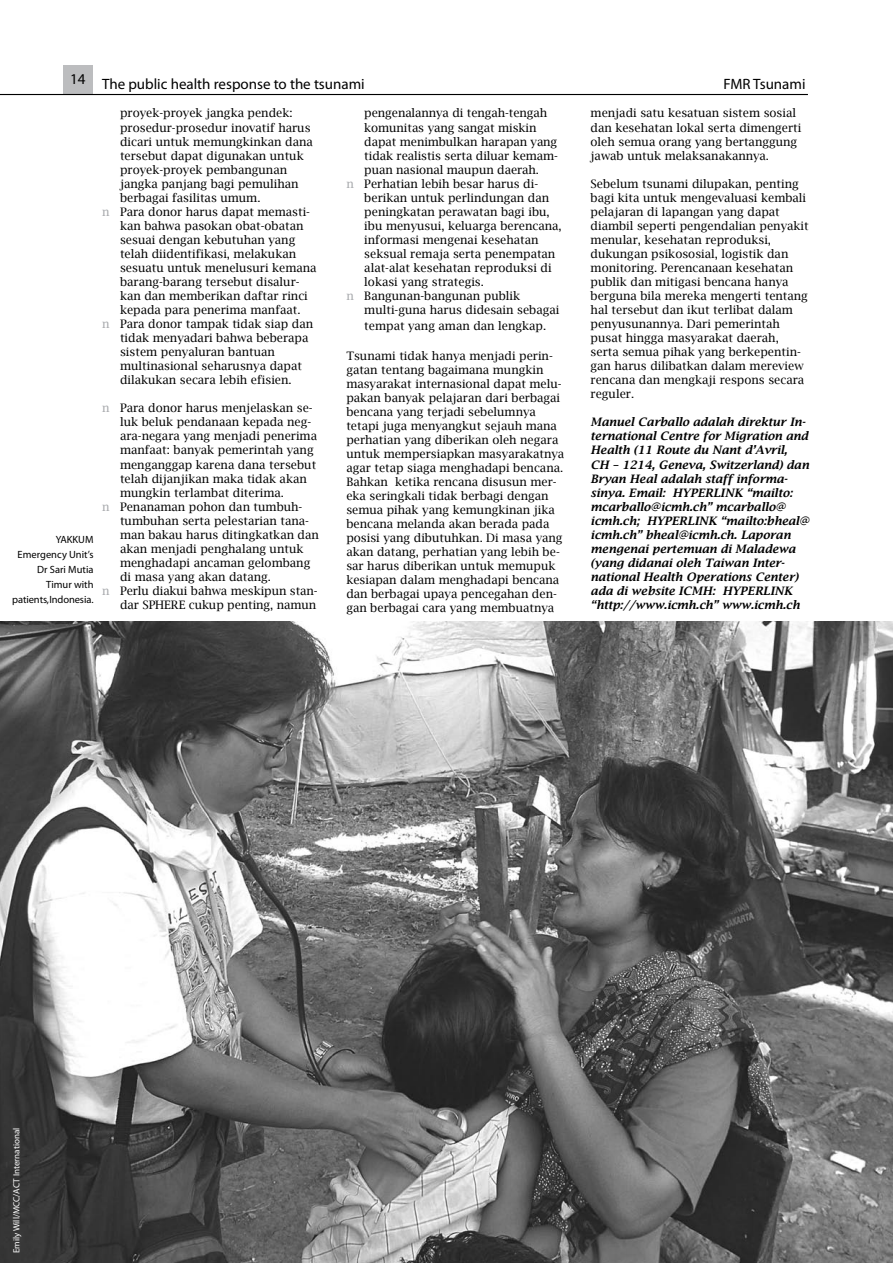
<style>
.page{position:relative;width:893px;height:1263px;background:#fff}
.page>*{position:absolute;margin:0;border:0;box-sizing:border-box;transform-origin:0 0}
.t1{font:15px "Myriad Pro";color:#000}
.t2{font:11.7px/14.1px "Lucida Bright";color:#000}
.t3{font:italic 600 11.7px/14.1px "Lucida Bright";color:#000}
.t4{font:10.5px/15px "Myriad Pro";color:#000;text-align:right}
.t5{font:9px "Myriad Pro";color:#fff}
.s1{color:#a7a9ac}
</style>
<div class="page">
<img style="left:0;top:622px;width:893px;height:641px">
<div style="left:63px;top:65px;width:30px;height:29px;background:#bcbdbf"></div>
<hr style="left:0;top:94px;width:808px;height:1px;background:#000">
<p class="t1" style="left:70px;top:71px;width:17px">14</p>
<p class="t4" style="left:12px;top:532px;width:83px">YAKKUM<br>Emergency Unit’s<br>Dr Sari Mutia<br>Timur with patients, Indonesia.</p>
<p class="t1" style="left:102px;top:76px;width:264px">The public health response to the tsunami</p>
<p class="t2" style="left:120px;top:106px;width:174px">proyek-proyek jangka pendek:</p>
<p class="t2" style="left:120px;top:120px;width:192px">prosedur-prosedur inovatif harus</p>
<p class="t2" style="left:120px;top:134px;width:194px">dicari untuk memungkinkan dana</p>
<p class="t2" style="left:120px;top:148px;width:185px">tersebut dapat digunakan untuk</p>
<p class="t2" style="left:120px;top:162px;width:169px">proyek-proyek pembangunan</p>
<p class="t2" style="left:120px;top:176px;width:180px">jangka panjang bagi pemulihan</p>
<p class="t2" style="left:120px;top:190px;width:142px">berbagai fasilitas umum.</p>
<p class="t2" style="left:102px;top:204px;width:209px"><span class="s1">n</span> Para donor harus dapat memasti-</p>
<p class="t2" style="left:120px;top:219px;width:185px">kan bahwa pasokan obat-obatan</p>
<p class="t2" style="left:120px;top:233px;width:177px">sesuai dengan kebutuhan yang</p>
<p class="t2" style="left:120px;top:247px;width:178px">telah diidentifikasi, melakukan</p>
<p class="t2" style="left:120px;top:261px;width:198px">sesuatu untuk menelusuri kemana</p>
<p class="t2" style="left:120px;top:275px;width:181px">barang-barang tersebut disalur-</p>
<p class="t2" style="left:120px;top:289px;width:189px">kan dan memberikan daftar rinci</p>
<p class="t2" style="left:120px;top:303px;width:182px">kepada para penerima manfaat.</p>
<p class="t2" style="left:102px;top:317px;width:213px"><span class="s1">n</span> Para donor tampak tidak siap dan</p>
<p class="t2" style="left:120px;top:331px;width:190px">tidak menyadari bahwa beberapa</p>
<p class="t2" style="left:120px;top:345px;width:156px">sistem penyaluran bantuan</p>
<p class="t2" style="left:120px;top:359px;width:183px">multinasional seharusnya dapat</p>
<p class="t2" style="left:120px;top:373px;width:173px">dilakukan secara lebih efisien.</p>
<p class="t2" style="left:102px;top:401px;width:212px"><span class="s1">n</span> Para donor harus menjelaskan se-</p>
<p class="t2" style="left:120px;top:415px;width:193px">luk beluk pendanaan kepada neg-</p>
<p class="t2" style="left:120px;top:429px;width:198px">ara-negara yang menjadi penerima</p>
<p class="t2" style="left:120px;top:443px;width:195px">manfaat: banyak pemerintah yang</p>
<p class="t2" style="left:120px;top:457px;width:198px">menganggap karena dana tersebut</p>
<p class="t2" style="left:120px;top:471px;width:188px">telah dijanjikan maka tidak akan</p>
<p class="t2" style="left:120px;top:485px;width:165px">mungkin terlambat diterima.</p>
<p class="t2" style="left:102px;top:499px;width:202px"><span class="s1">n</span> Penanaman pohon dan tumbuh-</p>
<p class="t2" style="left:120px;top:513px;width:190px">tumbuhan serta pelestarian tana-</p>
<p class="t2" style="left:120px;top:527px;width:200px">man bakau harus ditingkatkan dan</p>
<p class="t2" style="left:120px;top:541px;width:185px">akan menjadi penghalang untuk</p>
<p class="t2" style="left:120px;top:555px;width:192px">menghadapi ancaman gelombang</p>
<p class="t2" style="left:120px;top:570px;width:152px">di masa yang akan datang.</p>
<p class="t2" style="left:102px;top:584px;width:217px"><span class="s1">n</span> Perlu diakui bahwa meskipun stan-</p>
<p class="t2" style="left:120px;top:598px;width:198px">dar SPHERE cukup penting, namun</p>
<p class="t2" style="left:364px;top:106px;width:184px">pengenalannya di tengah-tengah</p>
<p class="t2" style="left:364px;top:120px;width:174px">komunitas yang sangat miskin</p>
<p class="t2" style="left:364px;top:134px;width:194px">dapat menimbulkan harapan yang</p>
<p class="t2" style="left:364px;top:148px;width:195px">tidak realistis serta diluar kemam-</p>
<p class="t2" style="left:364px;top:162px;width:176px">puan nasional maupun daerah.</p>
<p class="t2" style="left:346px;top:176px;width:193px"><span class="s1">n</span> Perhatian lebih besar harus di-</p>
<p class="t2" style="left:364px;top:190px;width:186px">berikan untuk perlindungan dan</p>
<p class="t2" style="left:364px;top:204px;width:187px">peningkatan perawatan bagi ibu,</p>
<p class="t2" style="left:364px;top:219px;width:199px">ibu menyusui, keluarga berencana,</p>
<p class="t2" style="left:364px;top:233px;width:176px">informasi mengenai kesehatan</p>
<p class="t2" style="left:364px;top:247px;width:193px">seksual remaja serta penempatan</p>
<p class="t2" style="left:364px;top:261px;width:189px">alat-alat kesehatan reproduksi di</p>
<p class="t2" style="left:364px;top:275px;width:121px">lokasi yang strategis.</p>
<p class="t2" style="left:346px;top:289px;width:175px"><span class="s1">n</span> Bangunan-bangunan publik</p>
<p class="t2" style="left:364px;top:303px;width:197px">multi-guna harus didesain sebagai</p>
<p class="t2" style="left:364px;top:319px;width:183px">tempat yang aman dan lengkap.</p>
<p class="t2" style="left:346px;top:348px;width:219px">Tsunami tidak hanya menjadi perin&shy;gatan tentang bagaimana mungkin masyarakat internasional dapat melu&shy;pakan banyak pelajaran dari berbagai bencana yang terjadi sebelumnya tetapi juga menyangkut sejauh mana perhatian yang diberikan oleh negara untuk mempersiapkan masyarakatnya agar tetap siaga menghadapi bencana.<br>Bahkan ketika rencana disusun mer&shy;eka seringkali tidak berbagi dengan semua pihak yang kemungkinan jika bencana melanda akan berada pada posisi yang dibutuhkan. Di masa yang akan datang, perhatian yang lebih be&shy;sar harus diberikan untuk memupuk kesiapan dalam menghadapi bencana dan berbagai upaya pencegahan den&shy;gan berbagai cara yang membuatnya</p>
<p class="t1" style="left:723px;top:76px;width:84px">FMR Tsunami</p>
<p class="t2" style="left:591px;top:106px;width:212px">menjadi satu kesatuan sistem sosial dan kesehatan lokal serta dimengerti oleh semua orang yang bertanggung jawab untuk melaksanakannya.</p>
<p class="t2" style="left:591px;top:176px;width:220px">Sebelum tsunami dilupakan, penting bagi kita untuk mengevaluasi kembali pelajaran di lapangan yang dapat diambil seperti pengendalian penyakit menular, kesehatan reproduksi, dukungan psikososial, logistik dan monitoring. Perencanaan kesehatan publik dan mitigasi bencana hanya berguna bila mereka mengerti tentang hal tersebut dan ikut terlibat dalam penyusunannya. Dari pemerintah pusat hingga masyarakat daerah, serta semua pihak yang berkepentin&shy;gan harus dilibatkan dalam mereview rencana dan mengkaji respons secara reguler.</p>
<p class="t3" style="left:591px;top:415px;width:220px">Manuel Carballo adalah direktur In&shy;ternational Centre for Migration and Health (11 Route du Nant d’Avril,<br>CH – 1214, Geneva, Switzerland) dan Bryan Heal adalah staff informa&shy;sinya. Email: HYPERLINK “mailto: mcarballo@icmh.ch” mcarballo@ icmh.ch; HYPERLINK “mailto:bheal@ icmh.ch” bheal@icmh.ch. Laporan mengenai pertemuan di Maladewa (yang didanai oleh Taiwan Inter&shy;national Health Operations Center) ada di website ICMH: HYPERLINK “http://www.icmh.ch” www.icmh.ch</p>
<p class="t5" style="left:12px;top:1253px;width:127px;rotate:-90deg">Emily Will/MCC/ACT International</p>
</div>
